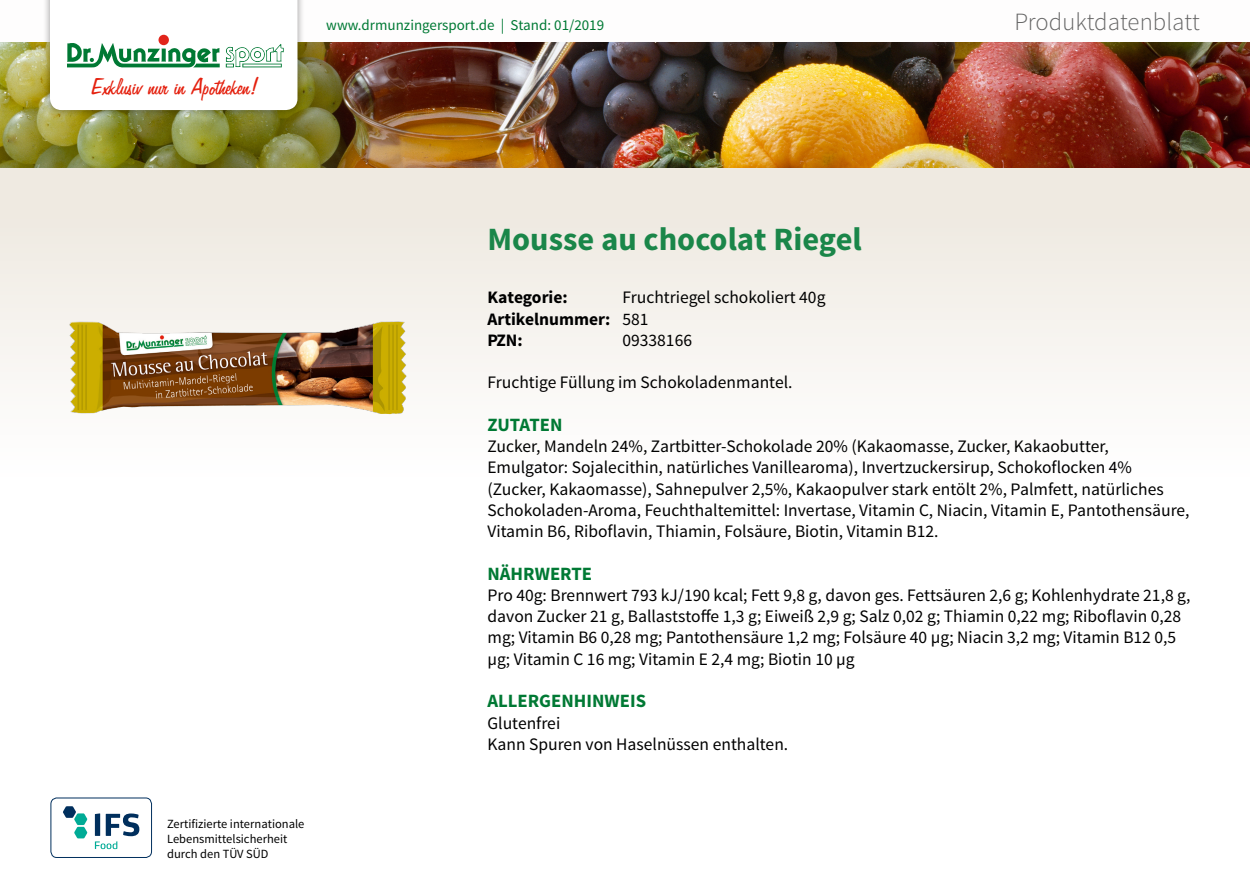
<style>
.page{position:relative;width:1250px;height:883px;background:#fff}
.page>*{position:absolute;margin:0;border:0;box-sizing:border-box;transform-origin:0 0}
.t1{font:700 32.5px "Source Sans Pro";color:#1a8649}
.t2{font:26.25px "Freehand 575 BT Regular B";color:#e4200e}
.t3{font:300 24.75px "Source Sans Pro";color:#666}
.t4{font:700 18.75px "Source Sans Pro";color:#007934}
.t5{font:17.5px/21.2px "Source Sans Pro";color:#000}
.t6{font:700 17.5px "Source Sans Pro";color:#000}
.t7{font:15px "Source Sans Pro";color:#007934}
.t8{font:12.5px/15px "Source Sans Pro";color:#000}
.s1{font-weight:700}
</style>
<div class="page">
<div style="left:0;top:169px;width:1250px;height:313px;background:linear-gradient(to bottom,#ede7dd,#fff)"></div>
<img style="left:0;top:42px;width:1250px;height:126px">
<div style="left:42px;top:0;width:263px;height:118px;background:#000;opacity:.4"></div>
<svg style="left:50px;top:0;width:248px;height:110px"></svg>
<div style="left:159px;top:35px;width:10px;height:10px;background:#e1251b;border-radius:50%"></div>
<div style="left:51px;top:797px;width:101px;height:60px;border:1px solid #002f5d;border-radius:6px"></div>
<svg style="left:63px;top:806px;width:24px;height:32px"></svg>
<svg style="left:95px;top:813px;width:44px;height:36px"></svg>
<img style="left:50px;top:308px;width:375px;height:122px">
<h2 class="t2" style="left:92px;top:73px;width:168px">Exklusiv nur in Apotheken!</h2>
<p class="t7" style="left:326px;top:16px;width:279px">www.drmunzingersport.de | Stand: 01/2019</p>
<h3 class="t3" style="left:1014px;top:7px;width:187px">Produktdatenblatt</h3>
<p class="t8" style="left:167px;top:816px;width:139px">Zertifizierte internationale<br>Lebensmittelsicherheit durch den TÜV SÜD</p>
<h1 class="t1" style="left:488px;top:218px;width:376px">Mousse au chocolat Riegel</h1>
<p class="t6" style="left:488px;top:286px;width:82px">Kategorie:</p>
<p class="t5" style="left:488px;top:287px;width:339px;text-indent:135px">Fruchtriegel schokoliert 40g<br><span class="s1">Artikelnummer:</span> 581<br><span class="s1">PZN:</span></p>
<p class="t5" style="left:622px;top:329px;width:71px">09338166</p>
<p class="t5" style="left:488px;top:372px;width:307px">Fruchtige Füllung im Schokoladenmantel.</p>
<p class="t4" style="left:488px;top:412px;width:77px">ZUTATEN</p>
<p class="t5" style="left:488px;top:436px;width:704px">Zucker, Mandeln 24%, Zartbitter-Schokolade 20% (Kakaomasse, Zucker, Kakaobutter, Emulgator: Sojalecithin, natürliches Vanillearoma), Invertzuckersirup, Schokoflocken 4% (Zucker, Kakaomasse), Sahnepulver 2,5%, Kakaopulver stark entölt 2%, Palmfett, natürliches Schokoladen-Aroma, Feuchthaltemittel: Invertase, Vitamin C, Niacin, Vitamin E, Pantothensäure, Vitamin B6, Riboflavin, Thiamin, Folsäure, Biotin, Vitamin B12.</p>
<p class="t4" style="left:488px;top:561px;width:106px">NÄHRWERTE</p>
<p class="t5" style="left:488px;top:584px;width:704px">Pro 40g: Brennwert 793 kJ/190 kcal; Fett 9,8 g, davon ges. Fettsäuren 2,6 g; Kohlenhydrate 21,8 g, davon Zucker 21 g, Ballaststoffe 1,3 g; Eiweiß 2,9 g; Salz 0,02 g; Thiamin 0,22 mg; Riboflavin 0,28 mg; Vitamin B6 0,28 mg; Pantothensäure 1,2 mg; Folsäure 40 µg; Niacin 3,2 mg; Vitamin B12 0,5 µg; Vitamin C 16 mg; Vitamin E 2,4 mg; Biotin 10 µg</p>
<p class="t4" style="left:488px;top:689px;width:160px">ALLERGENHINWEIS</p>
<p class="t5" style="left:488px;top:712px;width:302px">Glutenfrei<br>Kann Spuren von Haselnüssen enthalten.</p>
</div>
